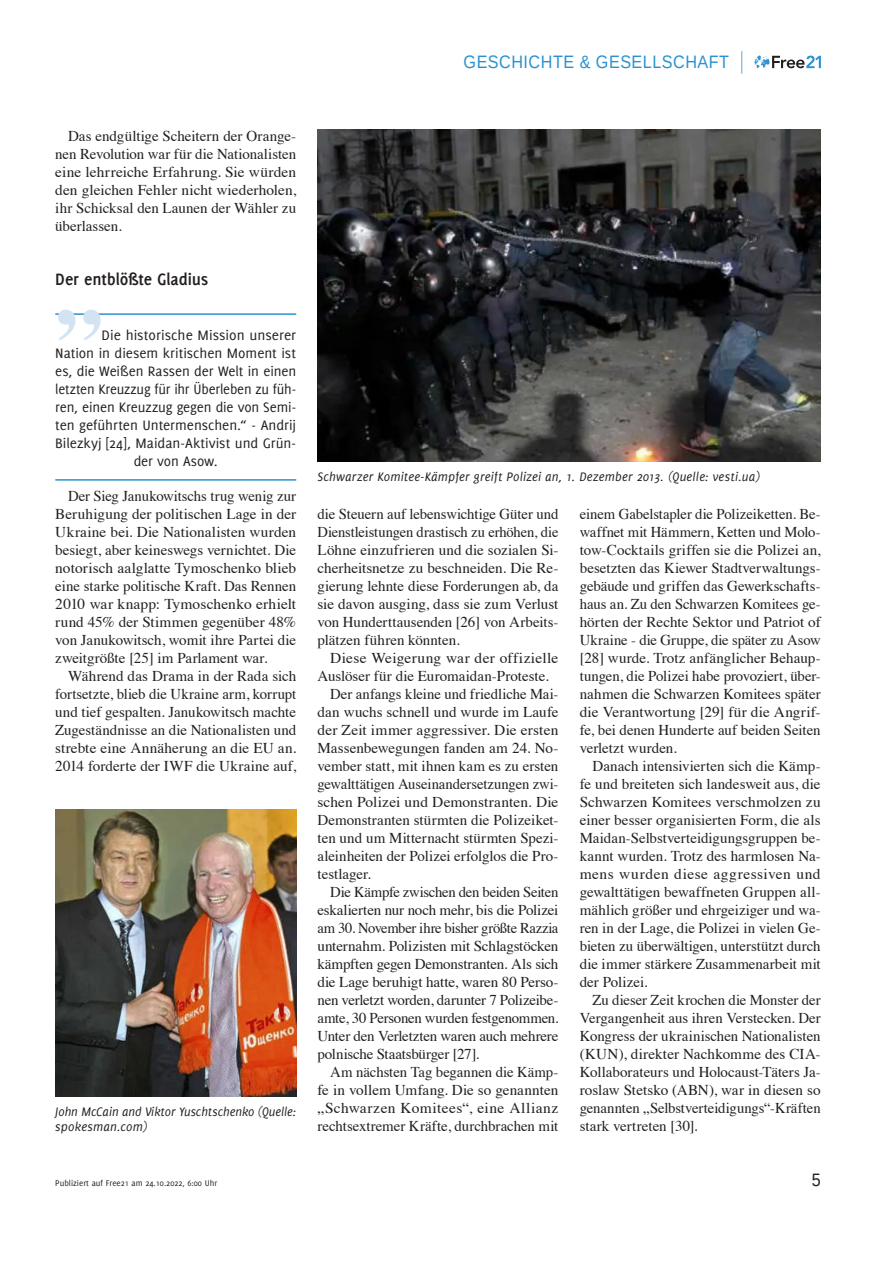
<style>
.page{position:relative;width:893px;height:1263px;background:#fff}
.page>*{position:absolute;margin:0;border:0;box-sizing:border-box;transform-origin:0 0}
.t1{font:700 91.5px "Times";color:#d4e3f4}
.t2{font:18px "Liberation Sans";letter-spacing:.03em;color:#2a92d0;scale:.9 1}
.t3{font:700 18px "Delicious";letter-spacing:-.005em;color:#231f20}
.t4{font:18px "Liberation Sans";color:#231f20;scale:.9 1}
.t5{font:15px/18px "Times";letter-spacing:-.005em;color:#231f20;text-align:justify}
.t6{font:15px "Delicious";letter-spacing:-.005em;color:#231f20}
.t7{font:15px "Times";letter-spacing:.03em;color:#231f20}
.t8{font:15px "Times";letter-spacing:.02em;color:#231f20}
.t9{font:italic 13.5px "Delicious";letter-spacing:.01em;color:#231f20}
.t10{font:italic 13.5px/15px "Delicious";letter-spacing:.01em;color:#231f20;scale:.96 1}
.t11{font:9px "Delicious";color:#231f20}
</style>
<div class="page">
<svg style="left:755px;top:55px;width:66px;height:13px"></svg>
<svg style="left:741px;top:51px;width:1px;height:23px"></svg>
<hr style="left:55px;top:313px;width:241px;height:2px;background:#2a92d0">
<hr style="left:55px;top:479px;width:241px;height:2px;background:#2a92d0">
<img style="left:317px;top:130px;width:504px;height:332px">
<img style="left:55px;top:809px;width:241px;height:287px">
<p class="t2" style="left:464px;top:51px;width:297px">GESCHICHTE &amp; GESELLSCHAFT</p>
<p class="t5" style="left:55px;top:126px;width:242px;text-indent:13px">Das endgültige Scheitern der Orange&shy;nen Revolution war für die Nationalisten eine lehrreiche Erfahrung. Sie würden den gleichen Fehler nicht wiederholen, ihr Schicksal den Launen der Wähler zu überlassen.</p>
<p class="t3" style="left:55px;top:269px;width:155px">Der entblößte Gladius</p>
<h1 class="t1" style="left:55px;top:205px;width:49px">„</h1>
<p class="t6" style="left:102px;top:327px;width:196px">Die historische Mission unserer</p>
<p class="t6" style="left:55px;top:345px;width:242px">Nation in diesem kritischen Moment ist</p>
<p class="t6" style="left:55px;top:363px;width:242px">es, die Weißen Rassen der Welt in einen</p>
<p class="t6" style="left:55px;top:381px;width:242px">letzten Kreuzzug für ihr Überleben zu füh-</p>
<p class="t6" style="left:55px;top:399px;width:242px">ren, einen Kreuzzug gegen die von Semi-</p>
<p class="t6" style="left:55px;top:417px;width:242px">ten geführten Untermenschen.“ - Andrij</p>
<p class="t6" style="left:55px;top:435px;width:242px">Bilezkyj [24], Maidan-Aktivist und Grün-</p>
<p class="t6" style="left:134px;top:453px;width:86px">der von Asow.</p>
<p class="t5" style="left:55px;top:486px;width:242px;text-indent:13px">Der Sieg Janukowitschs trug wenig zur Beruhigung der politischen Lage in der Ukraine bei. Die Nationalisten wurden besiegt, aber keineswegs vernichtet. Die notorisch aalglatte Tymoschenko blieb eine starke politische Kraft. Das Rennen 2010 war knapp: Tymoschenko erhielt rund 45% der Stimmen gegenüber 48% von Janukowitsch, womit ihre Partei die zweitgrößte [25] im Parlament war.</p>
<p class="t5" style="left:55px;top:666px;width:242px;text-indent:13px">Während das Drama in der Rada sich fortsetzte, blieb die Ukraine arm, korrupt und tief gespalten. Janukowitsch machte Zugeständnisse an die Nationalisten und strebte eine Annäherung an die EU an.<br>2014 forderte der IWF die Ukraine auf,</p>
<p class="t10" style="left:55px;top:1104px;width:253px">John McCain and Viktor Yuschtschenko (Quelle: spokesman.com)</p>
<p class="t9" style="left:317px;top:469px;width:444px">Schwarzer Komitee-Kämpfer greift Polizei an, 1. Dezember 2013. (Quelle: vesti.ua)</p>
<p class="t5" style="left:317px;top:504px;width:242px">die Steuern auf lebenswichtige Güter und Dienstleistungen drastisch zu erhöhen, die Löhne einzufrieren und die sozialen Si&shy;cherheitsnetze zu beschneiden. Die Re&shy;gierung lehnte diese Forderungen ab, da sie davon ausging, dass sie zum Verlust von Hunderttausenden [26] von Arbeits&shy;plätzen führen könnten.</p>
<p class="t8" style="left:330px;top:644px;width:230px">Diese Weigerung war der offizielle</p>
<p class="t5" style="left:317px;top:666px;width:233px">Auslöser für die Euromaidan-Proteste.</p>
<p class="t5" style="left:330px;top:684px;width:230px">Der anfangs kleine und friedliche Mai-</p>
<p class="t5" style="left:317px;top:702px;width:242px">dan wuchs schnell und wurde im Laufe</p>
<p class="t5" style="left:317px;top:720px;width:242px">der Zeit immer aggressiver. Die ersten</p>
<p class="t5" style="left:317px;top:738px;width:242px">Massenbewegungen fanden am 24. No-</p>
<p class="t5" style="left:317px;top:756px;width:242px">vember statt, mit ihnen kam es zu ersten</p>
<p class="t5" style="left:317px;top:774px;width:242px">gewalttätigen Auseinandersetzungen zwi-</p>
<p class="t5" style="left:317px;top:792px;width:242px">schen Polizei und Demonstranten. Die</p>
<p class="t5" style="left:317px;top:810px;width:242px">Demonstranten stürmten die Polizeiket-</p>
<p class="t5" style="left:317px;top:828px;width:242px">ten und um Mitternacht stürmten Spezi-</p>
<p class="t5" style="left:317px;top:846px;width:242px">aleinheiten der Polizei erfolglos die Pro-</p>
<p class="t5" style="left:317px;top:864px;width:55px">testlager.</p>
<p class="t5" style="left:330px;top:882px;width:230px">Die Kämpfe zwischen den beiden Seiten</p>
<p class="t5" style="left:317px;top:900px;width:242px">eskalierten nur noch mehr, bis die Polizei</p>
<p class="t5" style="left:317px;top:918px;width:242px">am 30. November ihre bisher größte Razzia</p>
<p class="t5" style="left:317px;top:936px;width:242px">unternahm. Polizisten mit Schlagstöcken</p>
<p class="t5" style="left:317px;top:954px;width:242px">kämpften gegen Demonstranten. Als sich</p>
<p class="t5" style="left:317px;top:972px;width:242px">die Lage beruhigt hatte, waren 80 Perso-</p>
<p class="t5" style="left:317px;top:990px;width:242px">nen verletzt worden, darunter 7 Polizeibe-</p>
<p class="t5" style="left:317px;top:1008px;width:242px">amte, 30 Personen wurden festgenommen.</p>
<p class="t5" style="left:317px;top:1026px;width:242px">Unter den Verletzten waren auch mehrere</p>
<p class="t5" style="left:317px;top:1044px;width:163px">polnische Staatsbürger [27].</p>
<p class="t5" style="left:330px;top:1062px;width:230px">Am nächsten Tag begannen die Kämp-</p>
<p class="t5" style="left:317px;top:1080px;width:242px">fe in vollem Umfang. Die so genannten</p>
<p class="t7" style="left:317px;top:1094px;width:242px">„Schwarzen Komitees“, eine Allianz</p>
<p class="t5" style="left:317px;top:1116px;width:242px">rechtsextremer Kräfte, durchbrachen mit</p>
<p class="t5" style="left:580px;top:504px;width:242px">einem Gabelstapler die Polizeiketten. Be&shy;waffnet mit Hämmern, Ketten und Molo&shy;tow-Cocktails griffen sie die Polizei an, besetzten das Kiewer Stadtverwaltungs&shy;gebäude und griffen das Gewerkschafts&shy;haus an. Zu den Schwarzen Komitees ge&shy;hörten der Rechte Sektor und Patriot of Ukraine - die Gruppe, die später zu Asow [28] wurde. Trotz anfänglicher Behaup&shy;tungen, die Polizei habe provoziert, über&shy;nahmen die Schwarzen Komitees später die Verantwortung [29] für die Angrif&shy;fe, bei denen Hunderte auf beiden Seiten verletzt wurden.</p>
<p class="t5" style="left:580px;top:756px;width:242px;text-indent:13px">Danach intensivierten sich die Kämp&shy;fe und breiteten sich landesweit aus, die Schwarzen Komitees verschmolzen zu einer besser organisierten Form, die als Maidan-Selbstverteidigungsgruppen be&shy;kannt wurden. Trotz des harmlosen Na&shy;mens wurden diese aggressiven und gewalttätigen bewaffneten Gruppen all&shy;mählich größer und ehrgeiziger und wa&shy;ren in der Lage, die Polizei in vielen Ge&shy;bieten zu überwältigen, unterstützt durch die immer stärkere Zusammenarbeit mit der Polizei.</p>
<p class="t5" style="left:580px;top:990px;width:242px;text-indent:13px">Zu dieser Zeit krochen die Monster der Vergangenheit aus ihren Verstecken. Der Kongress der ukrainischen Nationalisten (KUN), direkter Nachkomme des CIA-Kollaborateurs und Holocaust-Täters Ja&shy;roslaw Stetsko (ABN), war in diesen so genannten „Selbstverteidigungs“-Kräften stark vertreten [30].</p>
<p class="t11" style="left:55px;top:1177px;width:163px">Publiziert auf Free21 am 24.10.2022, 6:00 Uhr</p>
<p class="t4" style="left:812px;top:1168px;width:12px">5</p>
</div>
